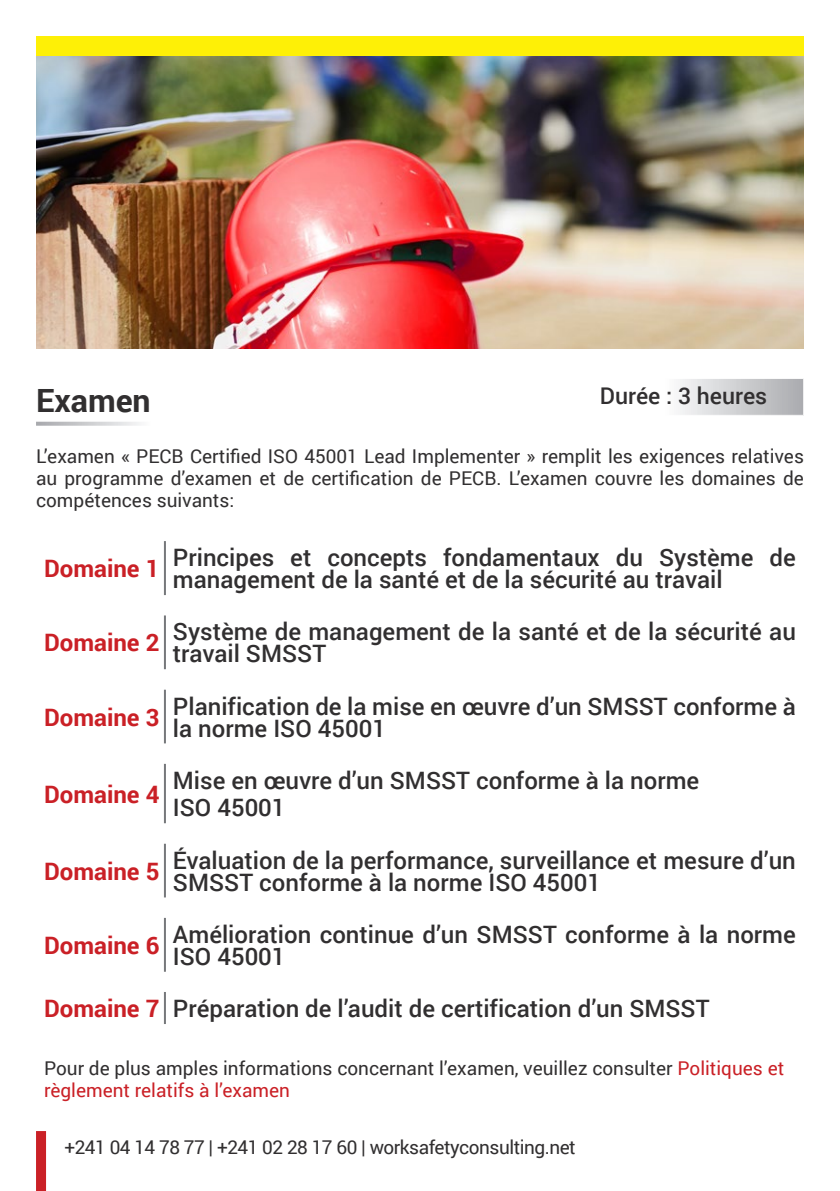
<style>
.page{position:relative;width:840px;height:1191px;background:#fff}
.page>*{position:absolute;margin:0;border:0;box-sizing:border-box;transform-origin:0 0}
.t1{font:700 32px "Roboto";color:#312f30}
.t2{font:500 24px/22px "Roboto";color:#312f30}
.t3{font:700 24px "Roboto";color:#ca2026}
.t4{font:500 23px "Roboto";color:#312f30}
.Bullet_Points{font:19px/22px "Roboto";color:#312f30;text-align:justify}
.Bullet_Points-2{font:19px "Roboto";letter-spacing:-.025em;color:#312f30}
.s1{color:#ca2026}
</style>
<div class="page">
<svg style="left:36px;top:422px;width:104px;height:4px"></svg>
<hr style="left:164px;top:541px;width:2px;height:54px;background:#76787b">
<hr style="left:164px;top:615px;width:2px;height:54px;background:#76787b">
<hr style="left:164px;top:689px;width:2px;height:54px;background:#76787b">
<hr style="left:164px;top:763px;width:2px;height:60px;background:#76787b">
<hr style="left:164px;top:843px;width:2px;height:54px;background:#76787b">
<hr style="left:164px;top:917px;width:2px;height:55px;background:#76787b">
<hr style="left:164px;top:992px;width:2px;height:32px;background:#76787b">
<svg style="left:680px;top:379px;width:122px;height:36px;background:#cecfd1"></svg>
<div style="left:36px;top:1131px;width:10px;height:60px;background:#ca2026"></div>
<img style="left:36px;top:56px;width:767px;height:292px">
<div style="left:36px;top:36px;width:767px;height:20px;background:#fef006"></div>
<p class="t4" style="left:599px;top:379px;width:169px">Durée : 3 heures</p>
<p class="t1" style="left:36px;top:378px;width:116px">Examen</p>
<p class="Bullet_Points" style="left:36px;top:445px;width:769px">L’examen « PECB Certified ISO 45001 Lead Implementer » remplit les exigences relatives au programme d’examen et de certification de PECB. L’examen couvre les domaines de compétences suivants:</p>
<p class="t3" style="left:44px;top:552px;width:117px">Domaine 1</p>
<p class="t2" style="left:173px;top:546px;width:624px">Principes et concepts fondamentaux du Système de management de la santé et de la sécurité au travail</p>
<p class="t3" style="left:44px;top:626px;width:117px">Domaine 2</p>
<p class="t2" style="left:173px;top:620px;width:624px">Système de management de la santé et de la sécurité au travail SMSST</p>
<p class="t3" style="left:44px;top:700px;width:117px">Domaine 3</p>
<p class="t2" style="left:173px;top:694px;width:624px">Planification de la mise en œuvre d’un SMSST conforme à la norme ISO 45001</p>
<p class="t3" style="left:44px;top:777px;width:117px">Domaine 4</p>
<p class="t3" style="left:44px;top:854px;width:117px">Domaine 5</p>
<p class="t2" style="left:173px;top:768px;width:527px">Mise en œuvre d’un SMSST conforme à la norme</p>
<p class="t2" style="left:173px;top:796px;width:114px">ISO 45001</p>
<p class="t2" style="left:173px;top:848px;width:624px">Évaluation de la performance, surveillance et mesure d’un<br>SMSST conforme à la norme ISO 45001</p>
<p class="t3" style="left:44px;top:928px;width:117px">Domaine 6</p>
<p class="t2" style="left:173px;top:922px;width:624px">Amélioration continue d’un SMSST conforme à la norme<br>ISO 45001</p>
<p class="t3" style="left:44px;top:991px;width:117px">Domaine 7</p>
<p class="t2" style="left:173px;top:996px;width:538px">Préparation de l’audit de certification d’un SMSST</p>
<p class="Bullet_Points" style="left:44px;top:1056px;width:741px">Pour de plus amples informations concernant l’examen, veuillez consulter <span class="s1">Politiques et règlement relatifs à l’examen</span></p>
<p class="Bullet_Points-2" style="left:64px;top:1134px;width:512px">+241 04 14 78 77 | +241 02 28 17 60 | worksafetyconsulting.net</p>
</div>
